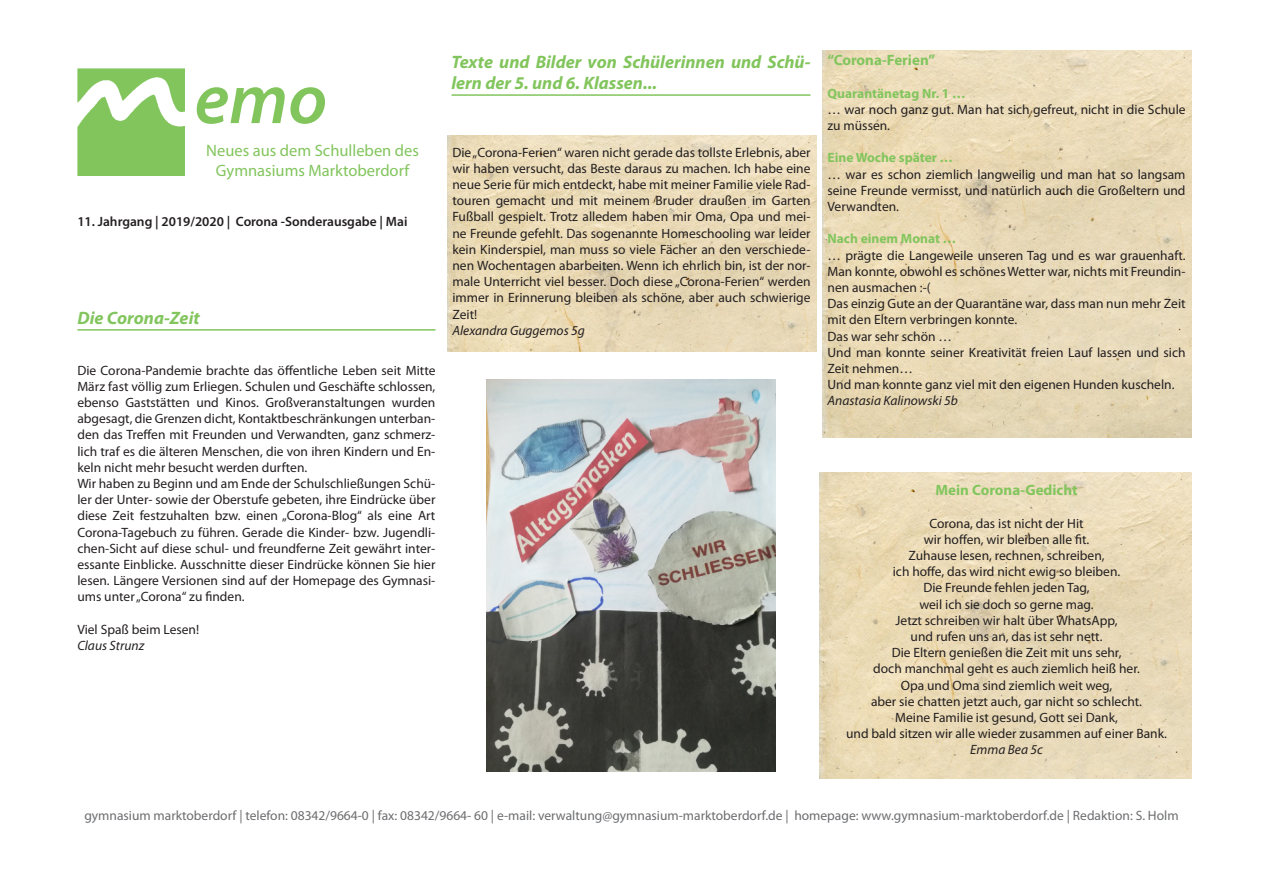
<style>
.page{position:relative;width:1263px;height:893px;background:#fff}
.page>*{position:absolute;margin:0;border:0;box-sizing:border-box;transform-origin:0 0}
.Logo{font:italic 600 72px "Myriad Pro";color:#82c55d}
.Überschriften{font:italic 700 18px/21.6px "Myriad Pro";color:#82c55d}
.Logo_2{font:16.5px "Myriad Pro";color:#82c55d}
.Text{font:700 15px "Myriad Pro";color:#82c55d}
.Text-2{font:13.5px/16.2px "Myriad Pro";color:#231f20;text-align:justify}
.Fußzeile{font:13.5px "Myriad Pro";color:#6c6d70}
.Text-3{font:italic 13.5px "Myriad Pro";color:#231f20}
.Text-4{font:700 13.5px "Myriad Pro";color:#82c55d}
.Text_Jahrgang{font:600 13.5px "Myriad Pro";color:#231f20}
</style>
<div class="page">
<img style="left:77px;top:69px;width:107px;height:106px">
<img style="left:820px;top:473px;width:371px;height:305px">
<img style="left:447px;top:135px;width:369px;height:216px">
<img style="left:822px;top:50px;width:370px;height:388px">
<hr style="left:451px;top:94px;width:359px;height:2px;background:#82c55d">
<hr style="left:77px;top:329px;width:358px;height:2px;background:#82c55d">
<img style="left:487px;top:379px;width:288px;height:392px">
<p class="Logo" style="left:195px;top:53px;width:134px">emo</p>
<p class="Logo_2" style="left:206px;top:140px;width:214px">Neues aus dem Schulleben des</p>
<p class="Logo_2" style="left:216px;top:160px;width:195px">Gymnasiums Marktoberdorf</p>
<p class="Text_Jahrgang" style="left:77px;top:213px;width:332px">11. Jahrgang | 2019/2020 | Corona -Sonderausgabe | Mai</p>
<p class="Überschriften" style="left:77px;top:307px;width:124px">Die Corona-Zeit</p>
<p class="Text-2" style="left:77px;top:362px;width:360px">Die Corona-Pandemie brachte das öffentliche Leben seit Mitte März fast völlig zum Erliegen. Schulen und Geschäfte schlossen, ebenso Gaststätten und Kinos. Großveranstaltungen wurden abgesagt, die Grenzen dicht, Kontaktbeschränkungen unterban&shy;den das Treffen mit Freunden und Verwandten, ganz schmerz&shy;lich traf es die älteren Menschen, die von ihren Kindern und En&shy;keln nicht mehr besucht werden durften.</p>
<p class="Text-2" style="left:77px;top:475px;width:360px">Wir haben zu Beginn und am Ende der Schulschließungen Schü&shy;ler der Unter- sowie der Oberstufe gebeten, ihre Eindrücke über diese Zeit festzuhalten bzw. einen „Corona-Blog“ als eine Art Corona-Tagebuch zu führen. Gerade die Kinder- bzw. Jugendli&shy;chen-Sicht auf diese schul- und freundferne Zeit gewährt inter&shy;essante Einblicke. Ausschnitte dieser Eindrücke können Sie hier lesen. Längere Versionen sind auf der Homepage des Gymnasi&shy;ums unter „Corona“ zu finden.</p>
<p class="Text-2" style="left:77px;top:621px;width:123px">Viel Spaß beim Lesen!</p>
<p class="Text-3" style="left:77px;top:637px;width:68px">Claus Strunz</p>
<p class="Überschriften" style="left:451px;top:50px;width:360px">Texte und Bilder von Schülerinnen und Schü&shy;lern der 5. und 6. Klassen...</p>
<p class="Text-2" style="left:452px;top:144px;width:360px">Die „Corona-Ferien“ waren nicht gerade das tollste Erlebnis, aber wir haben versucht, das Beste daraus zu machen. Ich habe eine neue Serie für mich entdeckt, habe mit meiner Familie viele Rad&shy;touren gemacht und mit meinem Bruder draußen im Garten Fußball gespielt. Trotz alledem haben mir Oma, Opa und mei&shy;ne Freunde gefehlt. Das sogenannte Homeschooling war leider kein Kinderspiel, man muss so viele Fächer an den verschiede&shy;nen Wochentagen abarbeiten. Wenn ich ehrlich bin, ist der nor&shy;male Unterricht viel besser. Doch diese „Corona-Ferien“ werden immer in Erinnerung bleiben als schöne, aber auch schwierige Zeit!</p>
<p class="Text-3" style="left:452px;top:322px;width:134px">Alexandra Guggemos 5g</p>
<p class="Text" style="left:827px;top:50px;width:109px">“Corona-Ferien”</p>
<p class="Text-4" style="left:827px;top:84px;width:140px">Quarantänetag Nr. 1 …</p>
<p class="Text-2" style="left:827px;top:101px;width:360px">… war noch ganz gut. Man hat sich gefreut, nicht in die Schule zu müssen.</p>
<p class="Text-4" style="left:827px;top:149px;width:127px">Eine Woche später …</p>
<p class="Text-2" style="left:827px;top:166px;width:359px">… war es schon ziemlich langweilig und man hat so langsam seine Freunde vermisst, und natürlich auch die Großeltern und Verwandten.</p>
<p class="Text-4" style="left:827px;top:230px;width:130px">Nach einem Monat …</p>
<p class="Text-2" style="left:827px;top:247px;width:360px">… prägte die Langeweile unseren Tag und es war grauenhaft.<br>Man konnte, obwohl es schönes Wetter war, nichts mit Freundin&shy;nen ausmachen :-(</p>
<p class="Text-2" style="left:827px;top:295px;width:360px">Das einzig Gute an der Quarantäne war, dass man nun mehr Zeit mit den Eltern verbringen konnte.</p>
<p class="Text-2" style="left:827px;top:328px;width:126px">Das war sehr schön …</p>
<p class="Text-2" style="left:827px;top:344px;width:360px">Und man konnte seiner Kreativität freien Lauf lassen und sich<br>Zeit nehmen…</p>
<p class="Text-2" style="left:827px;top:376px;width:348px">Und man konnte ganz viel mit den eigenen Hunden kuscheln.</p>
<p class="Text-3" style="left:827px;top:393px;width:132px">Anastasia Kalinowski 5b</p>
<p class="Text" style="left:935px;top:480px;width:144px">Mein Corona-Gedicht</p>
<p class="Text-2" style="left:929px;top:515px;width:156px">Corona, das ist nicht der Hit</p>
<p class="Text-2" style="left:924px;top:531px;width:167px">wir hoffen, wir bleiben alle fit.</p>
<p class="Text-2" style="left:908px;top:547px;width:198px">Zuhause lesen, rechnen, schreiben,</p>
<p class="Text-2" style="left:893px;top:563px;width:229px">ich hoffe, das wird nicht ewig so bleiben.</p>
<p class="Text-2" style="left:923px;top:579px;width:168px">Die Freunde fehlen jeden Tag,</p>
<p class="Text-2" style="left:919px;top:596px;width:176px">weil ich sie doch so gerne mag.</p>
<p class="Text-2" style="left:895px;top:612px;width:223px">Jetzt schreiben wir halt über WhatsApp,</p>
<p class="Text-2" style="left:910px;top:628px;width:193px">und rufen uns an, das ist sehr nett.</p>
<p class="Text-2" style="left:892px;top:644px;width:231px">Die Eltern genießen die Zeit mit uns sehr,</p>
<p class="Text-2" style="left:873px;top:660px;width:268px">doch manchmal geht es auch ziemlich heiß her.</p>
<p class="Text-2" style="left:901px;top:677px;width:213px">Opa und Oma sind ziemlich weit weg,</p>
<p class="Text-2" style="left:871px;top:693px;width:273px">aber sie chatten jetzt auch, gar nicht so schlecht.</p>
<p class="Text-2" style="left:895px;top:709px;width:224px">Meine Familie ist gesund, Gott sei Dank,</p>
<p class="Text-2" style="left:846px;top:725px;width:322px">und bald sitzen wir alle wieder zusammen auf einer Bank.</p>
<p class="Text-3" style="left:970px;top:741px;width:74px">Emma Bea 5c</p>
<p class="Fußzeile" style="left:84px;top:807px;width:1096px">gymnasium marktoberdorf | telefon: 08342/9664-0 | fax: 08342/9664- 60 | e-mail: verwaltung@gymnasium-marktoberdorf.de | homepage: www.gymnasium-marktoberdorf.de | Redaktion: S. Holm</p>
</div>
